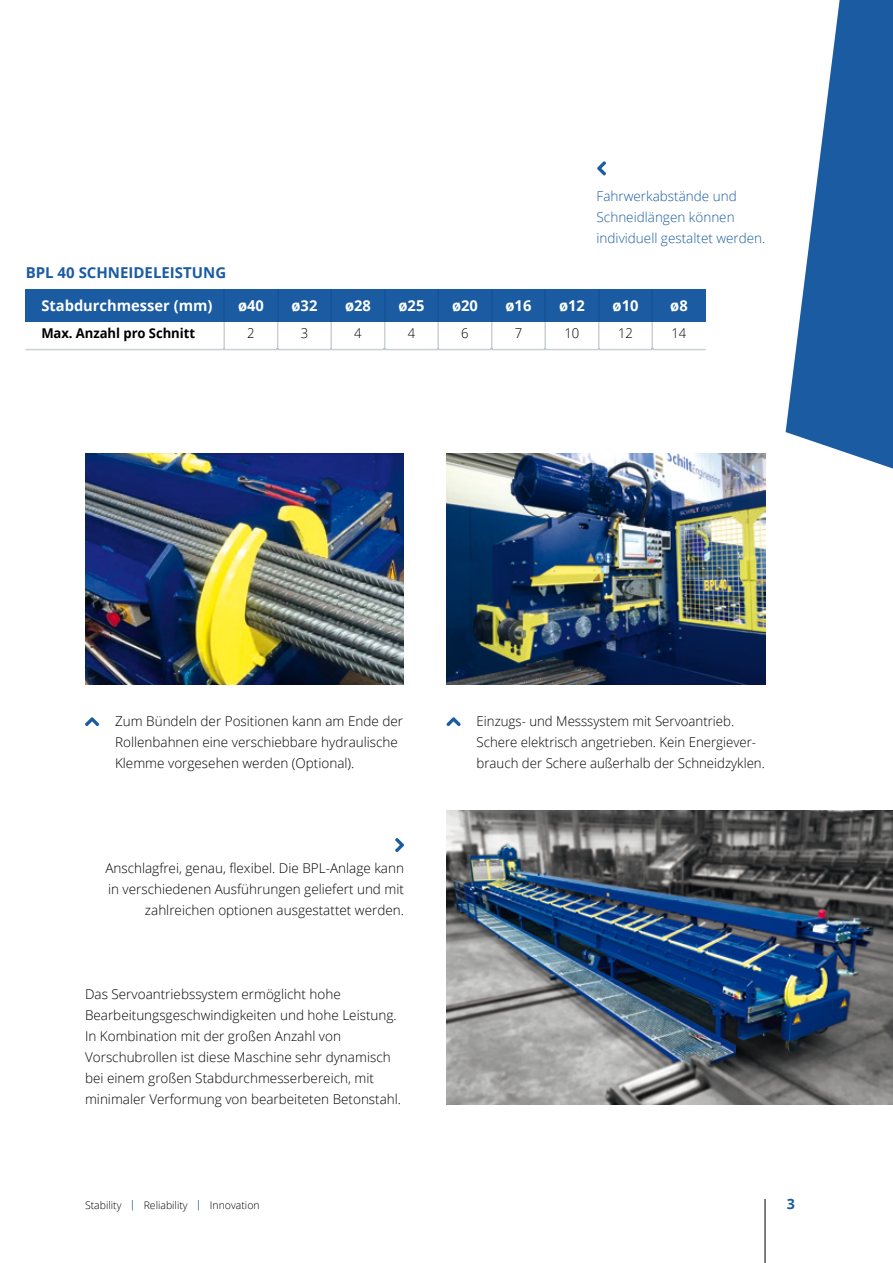
<style>
.page{position:relative;width:893px;height:1263px;background:#fff}
.page>*{position:absolute;margin:0;border:0;box-sizing:border-box;transform-origin:0 0}
.t1{font:700 15px "Open Sans";color:#fff}
.t2{font:700 15px "Open Sans";color:#1a5ba2}
.t3{font:700 14.25px "Open Sans";color:#1a5ba2}
.t4{font:300 13.5px/21px "Open Sans";color:#000}
.t5{font:300 13.5px/21px "Open Sans";color:#1a5ba2}
.t6{font:700 13.5px "Open Sans";letter-spacing:-.005em;color:#000}
.t7{font:300 10.5px "Open Sans";color:#000}
.s1{font-weight:400;color:#1a5ba2}
</style>
<div class="page">
<hr style="left:765px;top:1199px;width:1px;height:64px;background:#000">
<div style="left:25px;top:289px;width:681px;height:33px;background:#1a5ba2"></div>
<svg style="left:597px;top:161px;width:9px;height:15px"></svg>
<img style="left:223px;top:322px;width:2px;height:27px">
<hr style="left:223px;top:289px;width:2px;height:33px;background:#165497">
<hr style="left:277px;top:289px;width:1px;height:33px;background:#165497">
<img style="left:330px;top:322px;width:2px;height:27px">
<hr style="left:330px;top:289px;width:2px;height:33px;background:#165497">
<hr style="left:384px;top:289px;width:1px;height:33px;background:#165497">
<img style="left:437px;top:322px;width:2px;height:27px">
<hr style="left:437px;top:289px;width:2px;height:33px;background:#165497">
<hr style="left:491px;top:289px;width:1px;height:33px;background:#165497">
<img style="left:544px;top:322px;width:2px;height:27px">
<hr style="left:544px;top:289px;width:2px;height:33px;background:#165497">
<hr style="left:598px;top:289px;width:1px;height:33px;background:#165497">
<img style="left:651px;top:322px;width:2px;height:27px">
<hr style="left:651px;top:289px;width:2px;height:33px;background:#165497">
<svg style="left:277px;top:322px;width:1px;height:28px"></svg>
<svg style="left:384px;top:322px;width:1px;height:28px"></svg>
<svg style="left:491px;top:322px;width:1px;height:28px"></svg>
<svg style="left:598px;top:322px;width:1px;height:28px"></svg>
<img style="left:85px;top:453px;width:319px;height:231px">
<img style="left:446px;top:810px;width:447px;height:294px">
<img style="left:446px;top:453px;width:319px;height:231px">
<svg style="left:786px;top:0;width:107px;height:469px;fill:#1a5ba2"></svg>
<svg style="left:85px;top:717px;width:14px;height:9px"></svg>
<svg style="left:446px;top:717px;width:15px;height:9px"></svg>
<svg style="left:395px;top:838px;width:9px;height:14px"></svg>
<p class="t2" style="left:26px;top:262px;width:202px">BPL 40 SCHNEIDELEISTUNG</p>
<p class="t1" style="left:41px;top:295px;width:173px">Stabdurchmesser (mm)</p>
<p class="t6" style="left:41px;top:324px;width:155px">Max. Anzahl pro Schnitt</p>
<p class="t1" style="left:238px;top:295px;width:27px">ø40</p>
<p class="t4" style="left:247px;top:323px;width:9px">2</p>
<p class="t1" style="left:291px;top:295px;width:27px">ø32</p>
<p class="t4" style="left:301px;top:323px;width:9px">3</p>
<p class="t1" style="left:345px;top:295px;width:27px">ø28</p>
<p class="t4" style="left:354px;top:323px;width:9px">4</p>
<p class="t1" style="left:398px;top:295px;width:27px">ø25</p>
<p class="t4" style="left:408px;top:323px;width:9px">4</p>
<p class="t1" style="left:452px;top:295px;width:27px">ø20</p>
<p class="t4" style="left:461px;top:323px;width:9px">6</p>
<p class="t1" style="left:506px;top:295px;width:27px">ø16</p>
<p class="t4" style="left:515px;top:323px;width:9px">7</p>
<p class="t5" style="left:597px;top:185px;width:170px">Fahrwerkabstände und<br>Schneidlängen können individuell gestaltet werden.</p>
<p class="t1" style="left:559px;top:295px;width:27px">ø12</p>
<p class="t4" style="left:565px;top:323px;width:16px">10</p>
<p class="t1" style="left:613px;top:295px;width:27px">ø10</p>
<p class="t4" style="left:618px;top:323px;width:16px">12</p>
<p class="t1" style="left:670px;top:295px;width:19px">ø8</p>
<p class="t4" style="left:672px;top:323px;width:16px">14</p>
<p class="t4" style="left:115px;top:710px;width:290px">Zum Bündeln der Positionen kann am Ende der<br>Rollenbahnen eine verschiebbare hydraulische<br>Klemme vorgesehen werden (Optional).</p>
<p class="t4" style="left:477px;top:710px;width:290px">Einzugs- und Messsystem mit Servoantrieb.<br>Schere elektrisch angetrieben. Kein Energiever&shy;brauch der Schere außerhalb der Schneidzyklen.</p>
<p class="t4" style="left:105px;top:857px;width:300px;text-align:right">Anschlagfrei, genau, flexibel. Die BPL-Anlage kann in verschiedenen Ausführungen geliefert und mit zahlreichen optionen ausgestattet werden.</p>
<p class="t4" style="left:85px;top:983px;width:318px">Das Servoantriebssystem ermöglicht hohe Bearbeitungsgeschwindigkeiten und hohe Leistung.<br>In Kombination mit der großen Anzahl von Vorschubrollen ist diese Maschine sehr dynamisch bei einem großen Stabdurchmesserbereich, mit minimaler Verformung von bearbeiteten Betonstahl.</p>
<p class="t7" style="left:85px;top:1198px;width:176px">Stability <span class="s1">|</span> Reliability <span class="s1">|</span> Innovation</p>
<p class="t3" style="left:787px;top:1194px;width:10px">3</p>
</div>
